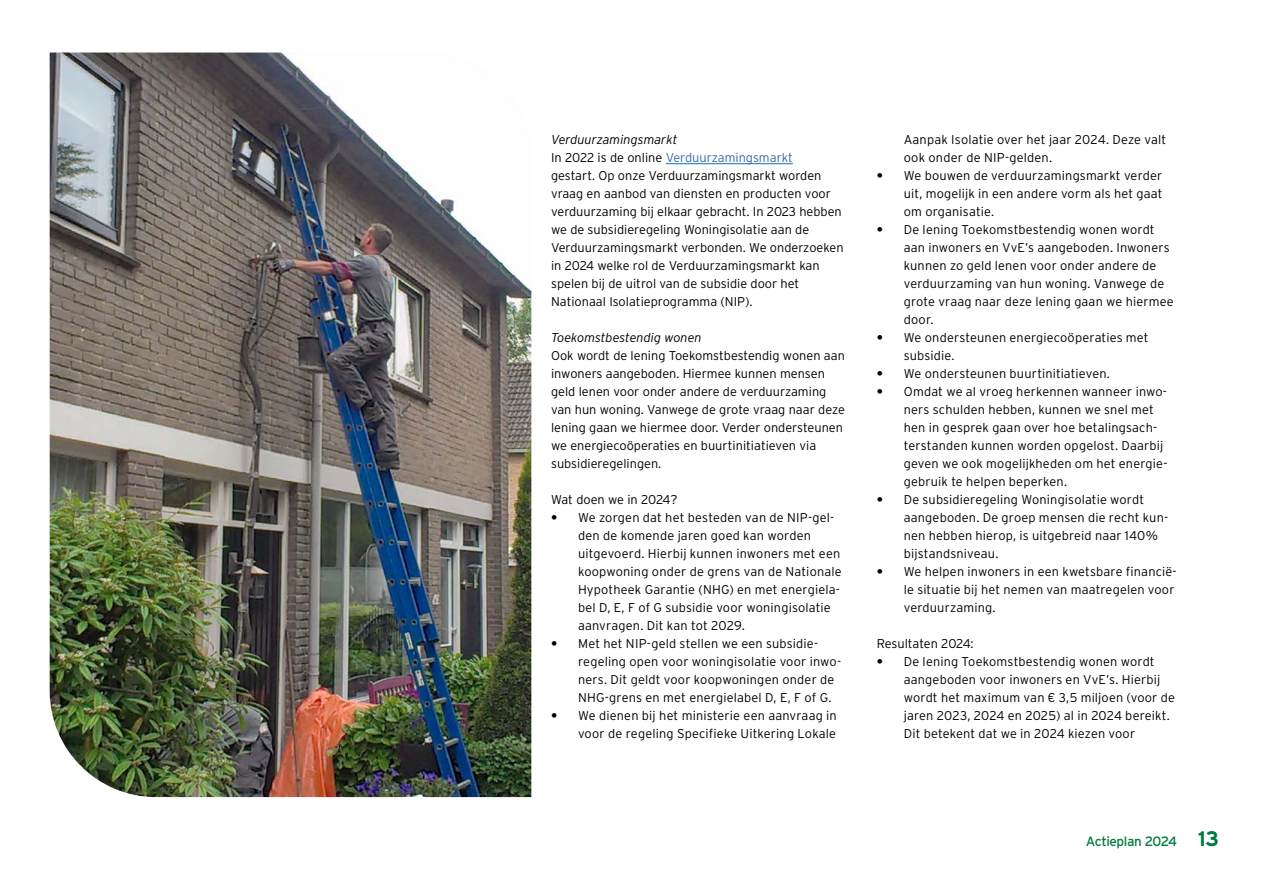
<style>
.page{position:relative;width:1263px;height:893px;background:#fff}
.page>*{position:absolute;margin:0;border:0;box-sizing:border-box;transform-origin:0 0}
.t1{font:13.5px "Interstate";letter-spacing:-.03em;color:#007a3d}
._04_Platte_tekst{font:300 12.75px/18px "Interstate";letter-spacing:.01em;color:#000}
._04_Platte_tekst-2{font:italic 300 12.75px "Interstate";color:#000}
._04_Platte_tekst-3{font:300 12.75px "Interstate";letter-spacing:-.01em;color:#000}
.s1{color:#3b68a5}
.s2{font-weight:700}
.s3{font-weight:700;font-size:21px}
</style>
<div class="page">
<hr style="left:666px;top:163px;width:127px;height:1px;background:#0077ca">
<img style="left:50px;top:53px;width:481px;height:744px">
<p class="_04_Platte_tekst-2" style="left:551px;top:132px;width:128px">Verduurzamingsmarkt</p>
<p class="_04_Platte_tekst" style="left:551px;top:148px;width:294px">In 2022 is de online <span class="s1">Verduurzamingsmarkt<br></span>gestart. Op onze Verduurzamingsmarkt worden vraag en aanbod van diensten en producten voor verduurzaming bij elkaar gebracht. In 2023 hebben we de subsidieregeling Woningisolatie aan de Verduurzamingsmarkt verbonden. We onderzoeken in 2024 welke rol de Verduurzamingsmarkt kan spelen bij de uitrol van de subsidie door het Nationaal Isolatieprogramma (NIP).</p>
<p class="_04_Platte_tekst-2" style="left:551px;top:330px;width:152px">Toekomstbestendig wonen</p>
<p class="_04_Platte_tekst" style="left:551px;top:346px;width:295px">Ook wordt de lening Toekomstbestendig wonen aan inwoners aangeboden. Hiermee kunnen mensen geld lenen voor onder andere de verduurzaming van hun woning. Vanwege de grote vraag naar deze lening gaan we hiermee door. Verder ondersteunen we energiecoöperaties en buurtinitiatieven via subsidieregelingen.</p>
<p class="_04_Platte_tekst-3" style="left:551px;top:492px;width:128px">Wat doen we in 2024?</p>
<p class="_04_Platte_tekst" style="left:578px;top:508px;width:265px;text-indent:-27px"><span class="s2">•</span> We zorgen dat het besteden van de NIP-gel&shy;den de komende jaren goed kan worden uitgevoerd. Hierbij kunnen inwoners met een koopwoning onder de grens van de Nationale Hypotheek Garantie (NHG) en met energiela&shy;bel D, E, F of G subsidie voor woningisolatie aanvragen. Dit kan tot 2029.</p>
<p class="_04_Platte_tekst" style="left:578px;top:634px;width:265px;text-indent:-27px"><span class="s2">•</span> Met het NIP-geld stellen we een subsidie&shy;regeling open voor woningisolatie voor inwo&shy;ners. Dit geldt voor koopwoningen onder de NHG-grens en met energielabel D, E, F of G.</p>
<p class="_04_Platte_tekst" style="left:551px;top:706px;width:287px;text-align:right"><span class="s2">•</span> We dienen bij het ministerie een aanvraag in voor de regeling Specifieke Uitkering Lokale</p>
<p class="_04_Platte_tekst" style="left:904px;top:130px;width:264px">Aanpak Isolatie over het jaar 2024. Deze valt ook onder de NIP-gelden.</p>
<p class="_04_Platte_tekst" style="left:904px;top:166px;width:260px;text-align:justify;text-indent:-27px"><span class="s2">•</span> We bouwen de verduurzamingsmarkt verder uit, mogelijk in een andere vorm als het gaat om organisatie.</p>
<p class="_04_Platte_tekst" style="left:904px;top:220px;width:271px;text-indent:-27px"><span class="s2">•</span> De lening Toekomstbestendig wonen wordt aan inwoners en VvE’s aangeboden. Inwoners kunnen zo geld lenen voor onder andere de verduurzaming van hun woning. Vanwege de grote vraag naar deze lening gaan we hiermee door.</p>
<p class="_04_Platte_tekst" style="left:904px;top:328px;width:246px;text-indent:-27px"><span class="s2">•</span> We ondersteunen energiecoöperaties met subsidie.</p>
<p class="_04_Platte_tekst" style="left:877px;top:364px;width:235px"><span class="s2">•</span> We ondersteunen buurtinitiatieven.</p>
<p class="_04_Platte_tekst" style="left:904px;top:382px;width:265px;text-indent:-27px"><span class="s2">•</span> Omdat we al vroeg herkennen wanneer inwo&shy;ners schulden hebben, kunnen we snel met hen in gesprek gaan over hoe betalingsach&shy;terstanden kunnen worden opgelost. Daarbij geven we ook mogelijkheden om het energie&shy;gebruik te helpen beperken.</p>
<p class="_04_Platte_tekst" style="left:904px;top:490px;width:266px;text-indent:-27px"><span class="s2">•</span> De subsidieregeling Woningisolatie wordt aangeboden. De groep mensen die recht kun&shy;nen hebben hierop, is uitgebreid naar 140% bijstandsniveau.</p>
<p class="_04_Platte_tekst" style="left:904px;top:562px;width:274px;text-indent:-27px"><span class="s2">•</span> We helpen inwoners in een kwetsbare financië&shy;le situatie bij het nemen van maatregelen voor verduurzaming.</p>
<p class="_04_Platte_tekst-3" style="left:877px;top:636px;width:98px">Resultaten 2024:</p>
<p class="_04_Platte_tekst" style="left:904px;top:652px;width:273px;text-indent:-27px"><span class="s2">•</span> De lening Toekomstbestendig wonen wordt aangeboden voor inwoners en VvE’s. Hierbij wordt het maximum van € 3,5 miljoen (voor de jaren 2023, 2024 en 2025) al in 2024 bereikt.<br>Dit betekent dat we in 2024 kiezen voor</p>
<p class="t1" style="left:1086px;top:834px;width:135px">Actieplan 2024 <span class="s3">13</span></p>
</div>
